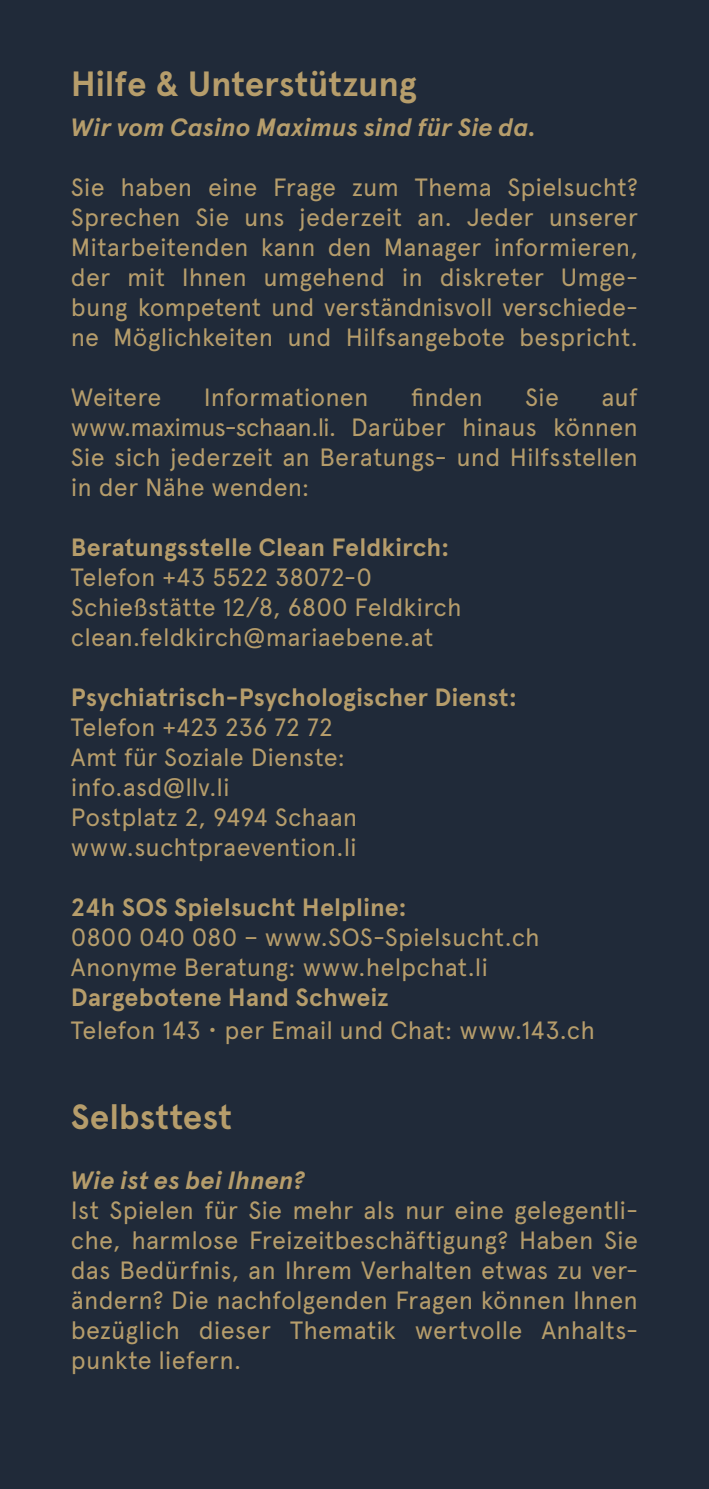
<style>
.page{position:relative;width:709px;height:1489px;background:#fff}
.page>*{position:absolute;margin:0;border:0;box-sizing:border-box;transform-origin:0 0}
.t1{font:700 35px "Apercu";letter-spacing:-.005em;color:#b69d6b}
.t2{font:25px/30px "Apercu";letter-spacing:.005em;color:#b69d6b}
.t3{font:700 25px "Apercu";letter-spacing:.005em;color:#b69d6b}
.t4{font:italic 700 25px "Apercu";color:#b69d6b}
.s1{font-weight:700}
.s2{font-size:27.5px}
</style>
<div class="page">
<div style="left:0;top:0;width:709px;height:1488px;background:#202a39"></div>
<h1 class="t1" style="left:71px;top:62px;width:347px">Hilfe &amp; Unterstützung</h1>
<p class="t4" style="left:71px;top:112px;width:467px">Wir vom Casino Maximus sind für Sie da.</p>
<p class="t2" style="left:71px;top:172px;width:568px;text-align:justify">Sie haben eine Frage zum Thema Spielsucht?<br>Sprechen Sie uns jederzeit an. Jeder unserer Mitarbeitenden kann den Manager informieren, der mit Ihnen umgehend in diskreter Umge&shy;bung kompetent und verständnisvoll verschiede&shy;ne Möglichkeiten und Hilfsangebote bespricht.</p>
<p class="t2" style="left:71px;top:382px;width:92px">Weitere</p>
<p class="t2" style="left:204px;top:382px;width:166px">Informationen</p>
<p class="t2" style="left:411px;top:382px;width:74px">finden</p>
<p class="t2" style="left:525px;top:382px;width:35px">Sie</p>
<p class="t2" style="left:71px;top:382px;width:568px;text-align:justify;text-indent:530px">auf www.maximus-schaan.li. Darüber hinaus können Sie sich jederzeit an Beratungs- und Hilfsstellen in der Nähe wenden:</p>
<p class="t3" style="left:71px;top:532px;width:380px">Beratungsstelle Clean Feldkirch:</p>
<p class="t2" style="left:71px;top:562px;width:392px">Telefon +43 5522 38072-0<br>Schießstätte 12/8, 6800 Feldkirch clean.feldkirch@mariaebene.at</p>
<p class="t3" style="left:71px;top:682px;width:448px">Psychiatrisch-Psychologischer Dienst:</p>
<p class="t2" style="left:71px;top:712px;width:288px">Telefon +423 236 72 72<br>Amt für Soziale Dienste: info.asd@llv.li<br>Postplatz 2, 9494 Schaan www.suchtpraevention.li</p>
<p class="t3" style="left:71px;top:892px;width:337px">24h SOS Spielsucht Helpline:</p>
<p class="t2" style="left:71px;top:922px;width:470px">0800 040 080 – www.SOS-Spielsucht.ch<br>Anonyme Beratung: www.helpchat.li</p>
<p class="t2" style="left:71px;top:980px;width:525px;line-height:33px"><span class="s1">Dargebotene Hand Schweiz<br></span>Telefon 143 <span class="s2">•</span> per Email und Chat: www.143.ch</p>
<h1 class="t1" style="left:71px;top:1095px;width:163px">Selbsttest</h1>
<p class="t4" style="left:71px;top:1165px;width:236px">Wie ist es bei Ihnen?</p>
<p class="t2" style="left:71px;top:1195px;width:568px;text-align:justify">Ist Spielen für Sie mehr als nur eine gelegentli&shy;che, harmlose Freizeitbeschäftigung? Haben Sie das Bedürfnis, an Ihrem Verhalten etwas zu ver&shy;ändern? Die nachfolgenden Fragen können Ihnen bezüglich dieser Thematik wertvolle Anhalts&shy;punkte liefern.</p>
</div>
